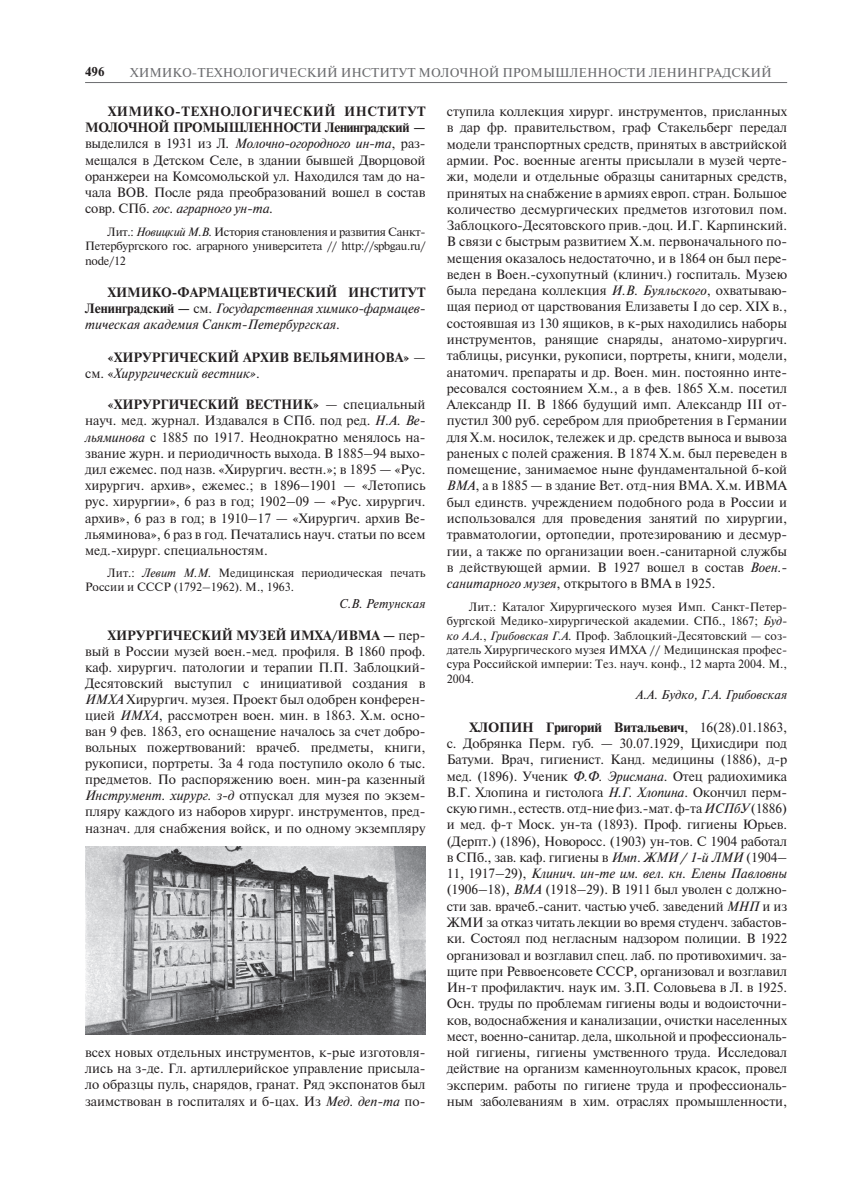
<style>
.page{position:relative;width:851px;height:1191px;background:#fff}
.page>*{position:absolute;margin:0;border:0;box-sizing:border-box;transform-origin:0 0}
.t1{font:13.5px/16.2px "Newton";color:#231f20;text-align:justify}
.t2{font:13.5px/16.2px "Newton";color:#231f20;text-align:justify;scale:1.05 1}
.t3{font:italic 13.5px/16.2px "Newton";color:#231f20;text-align:justify}
.t4{font:700 13.5px/16.2px "Newton";color:#231f20}
.t5{font:12.75px "Newton";color:#6c6d70}
.t6{font:italic 12.75px "Newton";color:#231f20}
.t7{font:700 12.75px "Newton";color:#231f20}
.t8{font:12px/14.4px "Newton";color:#231f20;text-align:justify}
.s1{font-style:italic}
.s2{font-weight:700}
.s3{font-weight:700;font-style:normal}
.s4{font-style:normal}
.s5{font-weight:400}
.s6{font-weight:400;font-style:italic}
</style>
<div class="page">
<hr style="left:85px;top:82px;width:702px;height:1px;background:#6c6d70">
<img style="left:85px;top:846px;width:340px;height:188px">
<p class="t7" style="left:85px;top:64px;width:21px">496</p>
<p class="t5" style="left:130px;top:63px;width:643px">ХИМИКО-ТЕХНОЛОГИЧЕСКИЙ ИНСТИТУТ МОЛОЧНОЙ ПРОМЫШЛЕННОСТИ ЛЕНИНГРАДСКИЙ</p>
<p class="t1" style="left:446px;top:103px;width:342px">ступила коллекция хирург. инструментов, присланных в дар фр. правительством, граф Стакельберг передал модели транспортных средств, принятых в австрийской армии. Рос. военные агенты присылали в музей черте&shy;жи, модели и отдельные образцы санитарных средств, принятых на снабжение в армиях европ. стран. Большое количество десмургических предметов изготовил пом.<br>Заблоцкого-Десятовского прив.-доц. И.Г. Карпинский.<br>В связи с быстрым развитием Х.м. первоначального по&shy;мещения оказалось недостаточно, и в 1864 он был пере&shy;веден в Воен.-сухопутный (клинич.) госпиталь. Музею была передана коллекция <span class="s1">И.В. Буяльского</span>, охватываю&shy;щая период от царствования Елизаветы I до сер. XIX в., состоявшая из 130 ящиков, в к-рых находились наборы инструментов, ранящие снаряды, анатомо-хирургич. таблицы, рисунки, рукописи, портреты, книги, модели, анатомич. препараты и др. Воен. мин. постоянно инте&shy;ресовался состоянием Х.м., а в фев. 1865 Х.м. посетил Александр II. В 1866 будущий имп. Александр III от&shy;пустил 300 руб. серебром для приобретения в Германии для Х.м. носилок, тележек и др. средств выноса и вывоза раненых с полей сражения. В 1874 Х.м. был переведен в помещение, занимаемое ныне фундаментальной б-кой <span class="s1">ВМА</span>, а в 1885 — в здание Вет. отд-ния ВМА. Х.м. ИВМА был единств. учреждением подобного рода в России и использовался для проведения занятий по хирургии, травматологии, ортопедии, протезированию и десмур&shy;гии, а также по организации воен.-санитарной службы в действующей армии. В 1927 вошел в состав <span class="s1">Воен.- санитарного музея</span>, открытого в ВМА в 1925.</p>
<p class="t8" style="left:446px;top:599px;width:342px;text-indent:22px">Лит.: Каталог Хирургического музея Имп. Санкт-Петер&shy;бургской Медико-хирургической академии. СПб., 1867; <span class="s1">Буд&shy;ко А.А.</span>, <span class="s1">Грибовская Г.А.</span> Проф. Заблоцкий-Десятовский — соз&shy;датель Хирургического музея ИМХА // Медицинская профес&shy;сура Российской империи: Тез. науч. конф., 12 марта 2004. М., 2004.</p>
<p class="t6" style="left:635px;top:687px;width:153px">А.А. Будко, Г.А. Грибовская</p>
<p class="t2" style="left:446px;top:718px;width:326px;text-indent:23px"><span class="s2">ХЛОПИН Григорий Витальевич</span>, 16(28).01.1863, с. Добрянка Перм. губ. — 30.07.1929, Цихисдири под Батуми. Врач, гигиенист. Канд. медицины (1886), д-р мед. (1896). Ученик <span class="s1">Ф.Ф. Эрисмана</span>. Отец радиохимика В.Г. Хлопина и гистолога <span class="s1">Н.Г. Хлопина</span>. Окончил перм&shy;скуюгимн., естеств. отд-ниефиз.-мат. ф-та<span class="s1">ИСПбУ</span> (1886) и мед. ф-т Моск. ун-та (1893). Проф. гигиены Юрьев. (Дерпт.) (1896), Новоросс. (1903) ун-тов. С 1904 работал в СПб., зав. каф. гигиены в <span class="s1">Имп</span>. <span class="s1">ЖМИ / 1-й ЛМИ</span> (1904– 11, 1917–29), <span class="s1">Клинич. ин-те им. вел. кн. Елены Павловны </span>(1906–18), <span class="s1">ВМА</span> (1918–29). В 1911 был уволен с должно&shy;сти зав. врачеб.-санит. частью учеб. заведений <span class="s1">МНП</span> и из ЖМИ за отказ читать лекции во время студенч. забастов&shy;ки. Состоял под негласным надзором полиции. В 1922 организовал и возглавил спец. лаб. по противохимич. за&shy;щите при Реввоенсовете СССР, организовал и возглавил Ин-т профилактич. наук им. З.П. Соловьева в Л. в 1925.<br>Осн. труды по проблемам гигиены воды и водоисточни&shy;ков, водоснабжения и канализации, очистки населенных мест, военно-санитар. дела, школьной и профессиональ&shy;ной гигиены, гигиены умственного труда. Исследовал действие на организм каменноугольных красок, провел эксперим. работы по гигиене труда и профессиональ&shy;ным заболеваниям в хим. отраслях промышленности,</p>
<p class="t1" style="left:85px;top:103px;width:342px;text-indent:23px"><span class="s2">ХИМИКО-ТЕХНОЛОГИЧЕСКИЙ ИНСТИТУТ МОЛОЧНОЙ ПРОМЫШЛЕННОСТИ Ленинградский — </span>выделился в 1931 из Л<span class="s1">. Молочно-огородного ин-та</span>, раз&shy;мещался в Детском Селе, в здании бывшей Дворцовой оранжереи на Комсомольской ул. Находился там до на&shy;чала ВОВ. После ряда преобразований вошел в состав совр. СПб. <span class="s1">гос. аграрного ун-та.</span></p>
<p class="t8" style="left:85px;top:224px;width:342px;text-indent:22px">Лит.: <span class="s1">Новицкий М.В.</span> История становления и развития Санкт-Петербургского гос. аграрного университета // http://spbgau.ru/ node/12</p>
<p class="t3" style="left:85px;top:284px;width:342px;text-indent:23px"><span class="s3">ХИМИКО-ФАРМАЦЕВТИЧЕСКИЙ ИНСТИТУТ Ленинградский —</span> <span class="s4">см.</span> Государственная химико-фармацев&shy;тическая академия Санкт-Петербургская.</p>
<p class="t4" style="left:85px;top:349px;width:342px;text-indent:23px">«ХИРУРГИЧЕСКИЙ АРХИВ ВЕЛЬЯМИНОВА» <span class="s5">— см. «</span><span class="s6">Хирургический вестник».</span></p>
<p class="t1" style="left:85px;top:396px;width:342px;text-indent:23px"><span class="s2">«ХИРУРГИЧЕСКИЙ ВЕСТНИК»</span> — специальный науч. мед. журнал. Издавался в СПб. под ред. <span class="s1">Н.А. Ве&shy;льяминова</span> с 1885 по 1917. Неоднократно менялось на&shy;звание журн. и периодичность выхода. В 1885–94 выхо&shy;дил ежемес. под назв. «Хирургич. вестн.»; в 1895 — «Рус. хирургич. архив», ежемес.; в 1896–1901 — «Летопись рус. хирургии», 6 раз в год; 1902–09 — «Рус. хирургич. архив», 6 раз в год; в 1910–17 — «Хирургич. архив Ве&shy;льяминова», 6 раз в год. Печатались науч. статьи по всем мед.-хирург. специальностям.</p>
<p class="t8" style="left:85px;top:565px;width:342px;text-indent:22px">Лит.: <span class="s1">Левит М.М.</span> Медицинская периодическая печать<br>России и СССР (1792–1962). М., 1963.</p>
<p class="t6" style="left:339px;top:595px;width:88px">С.В. Ретунская</p>
<p class="t1" style="left:85px;top:627px;width:342px;text-indent:23px"><span class="s2">ХИРУРГИЧЕСКИЙ МУЗЕЙ ИМХА/ИВМА —</span> пер&shy;вый в России музей воен.-мед. профиля. В 1860 проф. каф. хирургич. патологии и терапии П.П. Заблоцкий-Десятовский выступил с инициативой создания в <span class="s1">ИМХА</span> Хирургич. музея. Проект был одобрен конферен&shy;цией <span class="s1">ИМХА</span>, рассмотрен воен. мин. в 1863. Х.м. осно&shy;ван 9 фев. 1863, его оснащение началось за счет добро&shy;вольных пожертвований: врачеб. предметы, книги, рукописи, портреты. За 4 года поступило около 6 тыс. предметов. По распоряжению воен. мин-ра казенный <span class="s1">Инструмент. хирург. з-д</span> отпускал для музея по экзем&shy;пляру каждого из наборов хирург. инструментов, пред&shy;назнач. для снабжения войск, и по одному экземпляру</p>
<p class="t1" style="left:85px;top:1044px;width:342px">всех новых отдельных инструментов, к-рые изготовля&shy;лись на з-де. Гл. артиллерийское управление присыла&shy;ло образцы пуль, снарядов, гранат. Ряд экспонатов был заимствован в госпиталях и б-цах. Из <span class="s1">Мед. деп-та</span> по-</p>
</div>
